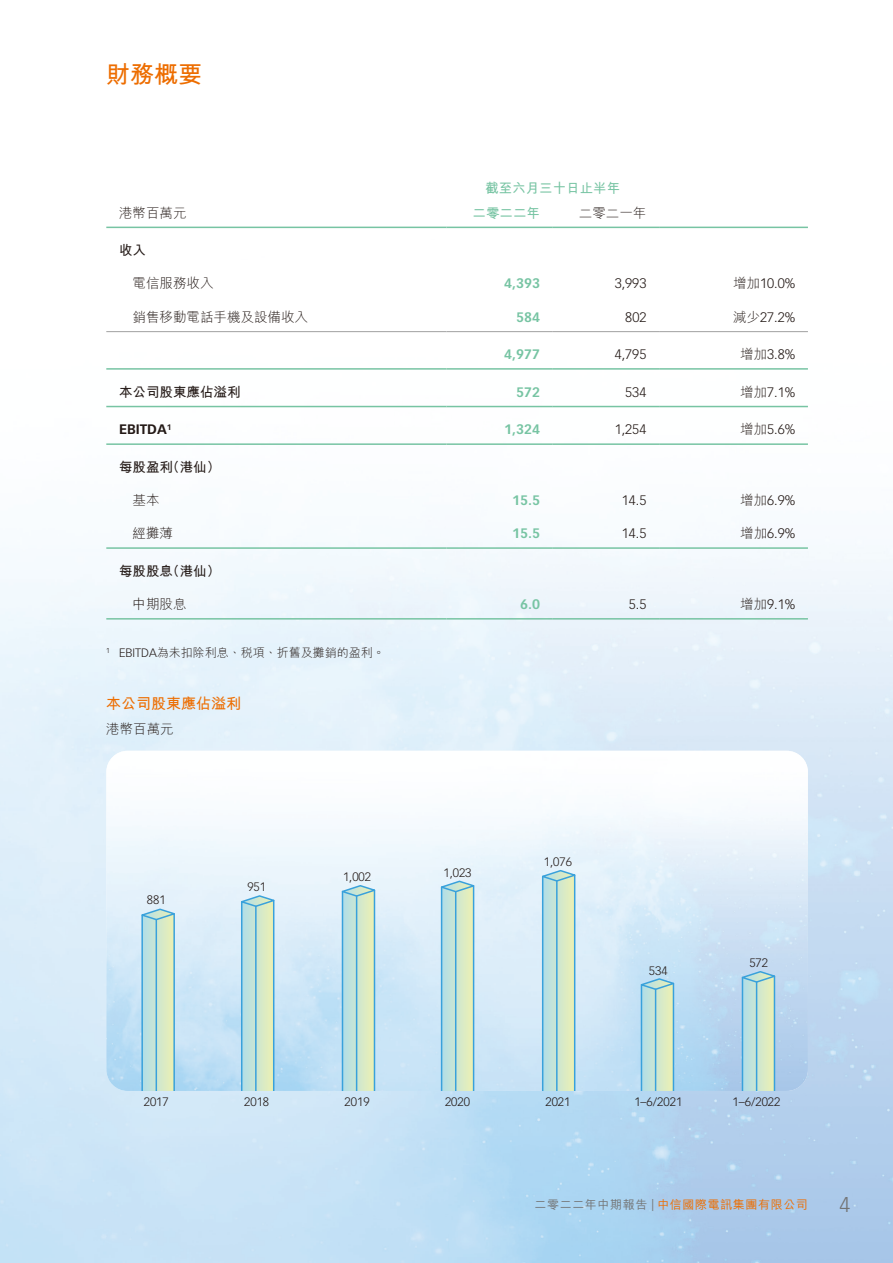
<style>
.page{position:relative;width:893px;height:1263px;background:#fff}
.page>*{position:absolute;margin:0;border:0;box-sizing:border-box;transform-origin:0 0}
.t1{font:700 24px "M Hei HK";color:#ed6d00}
.t2{font:300 21px "Vectora LT Std";color:#727272}
.t3{font:700 15px "M Hei HK";color:#ed6d00}
.t4{font:300 13.5px "Vectora LT Std";color:#231916}
.t5{font:300 13.5px "M Hei HK";color:#231916}
.t6{font:700 13.5px "Vectora LT Std";color:#77c4a3}
.t7{font:700 13.5px "M Hei HK";color:#231916}
.t8{font:700 13.5px "M Hei HK";color:#77c4a3}
.t9{font:700 13.5px "Vectora LT Std";color:#231916}
.t10{font:300 12px "Vectora LT Std";color:#231916}
.t11{font:300 12px "M Hei HK";color:#231916}
.t12{font:500 12px "M Hei HK";letter-spacing:.05em;color:#ed6d00}
.t13{font:700 7.8px "Vectora LT Std";color:#231916}
.t14{font:300 7.05px "Vectora LT Std";color:#231916}
.s1{font-family:"Vectora LT Std"}
.s2{font-family:"M Hei HK"}
.s3{color:#727272}
.s4{font-family:"Vectora LT Std";font-weight:400;color:#727272}
</style>
<div class="page">
<hr style="left:106px;top:227px;width:340px;height:1px;background:#77c4a3">
<hr style="left:446px;top:227px;width:107px;height:1px;background:#77c4a3">
<hr style="left:553px;top:227px;width:106px;height:1px;background:#77c4a3">
<hr style="left:659px;top:227px;width:149px;height:1px;background:#77c4a3">
<hr style="left:106px;top:331px;width:340px;height:1px;background:#a0a0a1">
<hr style="left:446px;top:331px;width:107px;height:1px;background:#a0a0a1">
<hr style="left:553px;top:331px;width:106px;height:1px;background:#a0a0a1">
<hr style="left:659px;top:331px;width:149px;height:1px;background:#a0a0a1">
<hr style="left:106px;top:368px;width:340px;height:2px;background:#77c4a3">
<hr style="left:446px;top:368px;width:107px;height:2px;background:#77c4a3">
<hr style="left:553px;top:368px;width:106px;height:2px;background:#77c4a3">
<hr style="left:659px;top:368px;width:149px;height:2px;background:#77c4a3">
<hr style="left:106px;top:406px;width:340px;height:1px;background:#77c4a3">
<hr style="left:446px;top:406px;width:107px;height:1px;background:#77c4a3">
<hr style="left:553px;top:406px;width:106px;height:1px;background:#77c4a3">
<hr style="left:659px;top:406px;width:149px;height:1px;background:#77c4a3">
<hr style="left:106px;top:443px;width:340px;height:2px;background:#77c4a3">
<hr style="left:446px;top:443px;width:107px;height:2px;background:#77c4a3">
<hr style="left:553px;top:443px;width:106px;height:2px;background:#77c4a3">
<hr style="left:659px;top:443px;width:149px;height:2px;background:#77c4a3">
<hr style="left:106px;top:547px;width:340px;height:2px;background:#77c4a3">
<hr style="left:446px;top:547px;width:107px;height:2px;background:#77c4a3">
<hr style="left:553px;top:547px;width:106px;height:2px;background:#77c4a3">
<hr style="left:659px;top:547px;width:149px;height:2px;background:#77c4a3">
<hr style="left:106px;top:618px;width:340px;height:2px;background:#77c4a3">
<hr style="left:446px;top:618px;width:107px;height:2px;background:#77c4a3">
<hr style="left:553px;top:618px;width:106px;height:2px;background:#77c4a3">
<hr style="left:659px;top:618px;width:149px;height:2px;background:#77c4a3">
<svg style="left:137px;top:908px;width:42px;height:183px;background:#bfe0d8"></svg>
<hr style="left:156px;top:919px;width:1px;height:172px;background:#39a1db">
<svg style="left:237px;top:894px;width:42px;height:197px;background:#c1e1d8"></svg>
<hr style="left:255px;top:906px;width:2px;height:185px;background:#39a1db">
<svg style="left:338px;top:884px;width:41px;height:207px;background:#c0e0d7"></svg>
<hr style="left:356px;top:896px;width:1px;height:195px;background:#39a1db">
<svg style="left:437px;top:880px;width:41px;height:211px;background:#c0e0d7"></svg>
<hr style="left:455px;top:892px;width:1px;height:199px;background:#39a1db">
<svg style="left:538px;top:869px;width:42px;height:222px;background:#c0e0d8"></svg>
<hr style="left:556px;top:881px;width:2px;height:210px;background:#39a1db">
<svg style="left:637px;top:977px;width:41px;height:114px;background:#baddd7"></svg>
<hr style="left:655px;top:989px;width:1px;height:102px;background:#39a1db">
<svg style="left:738px;top:970px;width:41px;height:121px;background:#badbd5"></svg>
<hr style="left:756px;top:982px;width:1px;height:109px;background:#39a1db">
<h1 class="t1" style="left:106px;top:57px;width:97px">財務概要</h1>
<p class="t5" style="left:119px;top:206px;width:69px">港幣百萬元</p>
<p class="t7" style="left:119px;top:240px;width:28px">收入</p>
<p class="t5" style="left:133px;top:277px;width:82px">電信服務收入</p>
<p class="t5" style="left:133px;top:310px;width:177px">銷售移動電話手機及設備收入</p>
<p class="t7" style="left:119px;top:382px;width:123px">本公司股東應佔溢利</p>
<p class="t13" style="left:167px;top:422px;width:6px">1</p>
<p class="t9" style="left:119px;top:421px;width:49px">EBITDA</p>
<p class="t7" style="left:119px;top:457px;width:55px">每股盈利</p>
<p class="t7" style="left:166px;top:457px;width:55px">（港仙(</p>
<p class="t5" style="left:133px;top:493px;width:28px">基本</p>
<p class="t5" style="left:133px;top:526px;width:42px">經攤薄</p>
<p class="t14" style="left:106px;top:646px;width:5px">1</p>
<p class="t7" style="left:119px;top:561px;width:55px">每股股息</p>
<p class="t7" style="left:166px;top:561px;width:55px">（港仙(</p>
<p class="t5" style="left:133px;top:597px;width:55px">中期股息</p>
<p class="t11" style="left:119px;top:646px;width:267px"><span class="s1">EBITDA</span>為未扣除利息、稅項、折舊及攤銷的盈利。</p>
<p class="t3" style="left:106px;top:692px;width:136px">本公司股東應佔溢利</p>
<p class="t5" style="left:106px;top:722px;width:69px">港幣百萬元</p>
<p class="t10" style="left:147px;top:892px;width:20px">881</p>
<p class="t10" style="left:247px;top:880px;width:20px">951</p>
<p class="t10" style="left:343px;top:869px;width:30px">1,002</p>
<p class="t10" style="left:144px;top:1095px;width:26px">2017</p>
<p class="t10" style="left:244px;top:1095px;width:26px">2018</p>
<p class="t10" style="left:345px;top:1095px;width:26px">2019</p>
<p class="t8" style="left:485px;top:178px;width:136px">截至六月三十日止半年</p>
<p class="t5" style="left:579px;top:206px;width:69px">二零二一年</p>
<p class="t8" style="left:473px;top:203px;width:69px">二零二二年</p>
<p class="t6" style="left:504px;top:275px;width:37px">4,393</p>
<p class="t4" style="left:615px;top:276px;width:33px">3,993</p>
<p class="t4" style="left:733px;top:276px;width:64px"><span class="s2">增加</span>10.0%</p>
<p class="t6" style="left:516px;top:309px;width:25px">584</p>
<p class="t4" style="left:625px;top:309px;width:23px">802</p>
<p class="t4" style="left:733px;top:309px;width:64px"><span class="s2">減少</span>27.2%</p>
<p class="t6" style="left:504px;top:346px;width:37px">4,977</p>
<p class="t4" style="left:615px;top:347px;width:33px">4,795</p>
<p class="t4" style="left:740px;top:347px;width:57px"><span class="s2">增加</span>3.8%</p>
<p class="t6" style="left:516px;top:384px;width:25px">572</p>
<p class="t4" style="left:625px;top:384px;width:23px">534</p>
<p class="t4" style="left:740px;top:384px;width:57px"><span class="s2">增加</span>7.1%</p>
<p class="t6" style="left:504px;top:421px;width:37px">1,324</p>
<p class="t4" style="left:615px;top:422px;width:33px">1,254</p>
<p class="t4" style="left:740px;top:422px;width:57px"><span class="s2">增加</span>5.6%</p>
<p class="t6" style="left:512px;top:492px;width:29px">15.5</p>
<p class="t4" style="left:622px;top:493px;width:26px">14.5</p>
<p class="t4" style="left:740px;top:493px;width:57px"><span class="s2">增加</span>6.9%</p>
<p class="t6" style="left:512px;top:525px;width:29px">15.5</p>
<p class="t4" style="left:622px;top:526px;width:26px">14.5</p>
<p class="t4" style="left:740px;top:526px;width:57px"><span class="s2">增加</span>6.9%</p>
<p class="t6" style="left:520px;top:596px;width:21px">6.0</p>
<p class="t4" style="left:629px;top:596px;width:19px">5.5</p>
<p class="t4" style="left:740px;top:596px;width:57px"><span class="s2">增加</span>9.1%</p>
<p class="t10" style="left:443px;top:866px;width:30px">1,023</p>
<p class="t10" style="left:445px;top:1095px;width:26px">2020</p>
<p class="t10" style="left:544px;top:855px;width:30px">1,076</p>
<p class="t10" style="left:649px;top:964px;width:20px">534</p>
<p class="t10" style="left:749px;top:955px;width:20px">572</p>
<p class="t10" style="left:545px;top:1095px;width:26px">2021</p>
<p class="t10" style="left:634px;top:1095px;width:49px">–1 6/2021</p>
<p class="t10" style="left:732px;top:1095px;width:49px">–1 6/2022</p>
<p class="t12" style="left:535px;top:1195px;width:275px"><span class="s3">二零二二年中期報告</span> <span class="s4">|</span> 中信國際電訊集團有限公司</p>
<h2 class="t2" style="left:839px;top:1192px;width:12px">4</h2>
</div>
